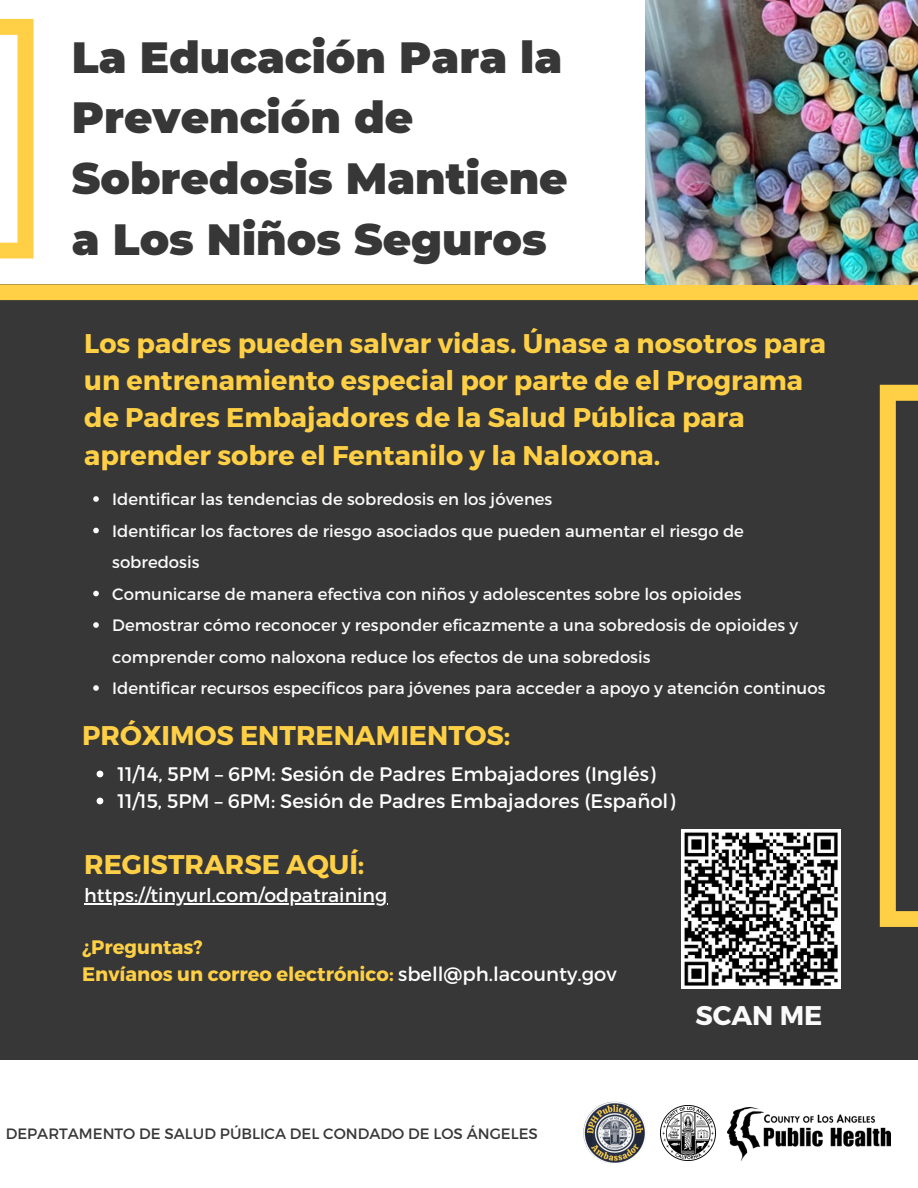
<style>
.page{position:relative;width:918px;height:1188px;background:#fff}
.page>*{position:absolute;margin:0;border:0;box-sizing:border-box;transform-origin:0 0}
.t1{font:900 43.65px/60.8px "Montserrat";color:#373737}
.t2{font:700 27px/37.2px "Montserrat";color:#ffd046}
.t3{font:700 27px "Montserrat";color:#fafafa}
.t4{font:19.5px/27px "Montserrat";color:#fff}
.t5{font:700 19.5px/27px "Montserrat";color:#ffd046}
.t6{font:18.9px "Montserrat";color:#fff}
.t7{font:16.5px/31.5px "Montserrat";color:#fafafa}
.t8{font:15px "Montserrat";color:#373737}
.s1{font-weight:400;color:#fff}
</style>
<div class="page">
<div style="left:0;top:284px;width:918px;height:775px;background:#373737"></div>
<svg style="left:880px;top:385px;width:38px;height:542px"></svg>
<svg style="left:0;top:19px;width:34px;height:239px"></svg>
<div style="left:0;top:284px;width:918px;height:16px;background:#ffd046"></div>
<img style="left:583px;top:1101px;width:63px;height:63px">
<img style="left:660px;top:1106px;width:55px;height:55px">
<img style="left:727px;top:1107px;width:163px;height:53px">
<img style="left:645px;top:0;width:272px;height:284px">
<img style="left:682px;top:830px;width:158px;height:158px">
<svg style="left:93px;top:496px;width:6px;height:6px"></svg>
<svg style="left:93px;top:528px;width:6px;height:5px"></svg>
<svg style="left:93px;top:591px;width:6px;height:5px"></svg>
<svg style="left:93px;top:622px;width:6px;height:6px"></svg>
<svg style="left:93px;top:685px;width:6px;height:6px"></svg>
<hr style="left:84px;top:903px;width:303px;height:1px;background:#fff">
<svg style="left:97px;top:771px;width:6px;height:6px"></svg>
<svg style="left:97px;top:798px;width:6px;height:6px"></svg>
<h1 class="t1" style="left:72px;top:27px;width:497px">La Educación Para la<br>Prevención de<br>Sobredosis Mantiene a Los Niños Seguros</h1>
<h2 class="t2" style="left:84px;top:324px;width:743px">Los padres pueden salvar vidas. Únase a nosotros para un entrenamiento especial por parte de el Programa de Padres Embajadores de la Salud Pública para aprender sobre el Fentanilo y la Naloxona.</h2>
<p class="t7" style="left:112px;top:483px;width:715px">Identificar las tendencias de sobredosis en los jóvenes<br>Identificar los factores de riesgo asociados que pueden aumentar el riesgo de sobredosis<br>Comunicarse de manera efectiva con niños y adolescentes sobre los opioides Demostrar cómo reconocer y responder eficazmente a una sobredosis de opioides y comprender como naloxona reduce los efectos de una sobredosis<br>Identificar recursos específicos para jóvenes para acceder a apoyo y atención continuos</p>
<h2 class="t2" style="left:82px;top:715px;width:430px">PRÓXIMOS ENTRENAMIENTOS:</h2>
<p class="t4" style="left:117px;top:759px;width:559px">11/14, 5PM – 6PM: Sesión de Padres Embajadores (Inglés)<br>11/15, 5PM – 6PM: Sesión de Padres Embajadores (Español)</p>
<h2 class="t2" style="left:84px;top:845px;width:282px">REGISTRARSE AQUÍ:</h2>
<p class="t6" style="left:84px;top:883px;width:305px">https://tinyurl.com/odpatraining</p>
<p class="t5" style="left:82px;top:933px;width:536px">¿Preguntas?<br>Envíanos un correo electrónico: <span class="s1">sbell@ph.lacounty.gov</span></p>
<p class="t8" style="left:6px;top:1124px;width:534px">DEPARTAMENTO DE SALUD PÚBLICA DEL CONDADO DE LOS ÁNGELES</p>
<h2 class="t3" style="left:695px;top:998px;width:129px">SCAN ME</h2>
</div>
